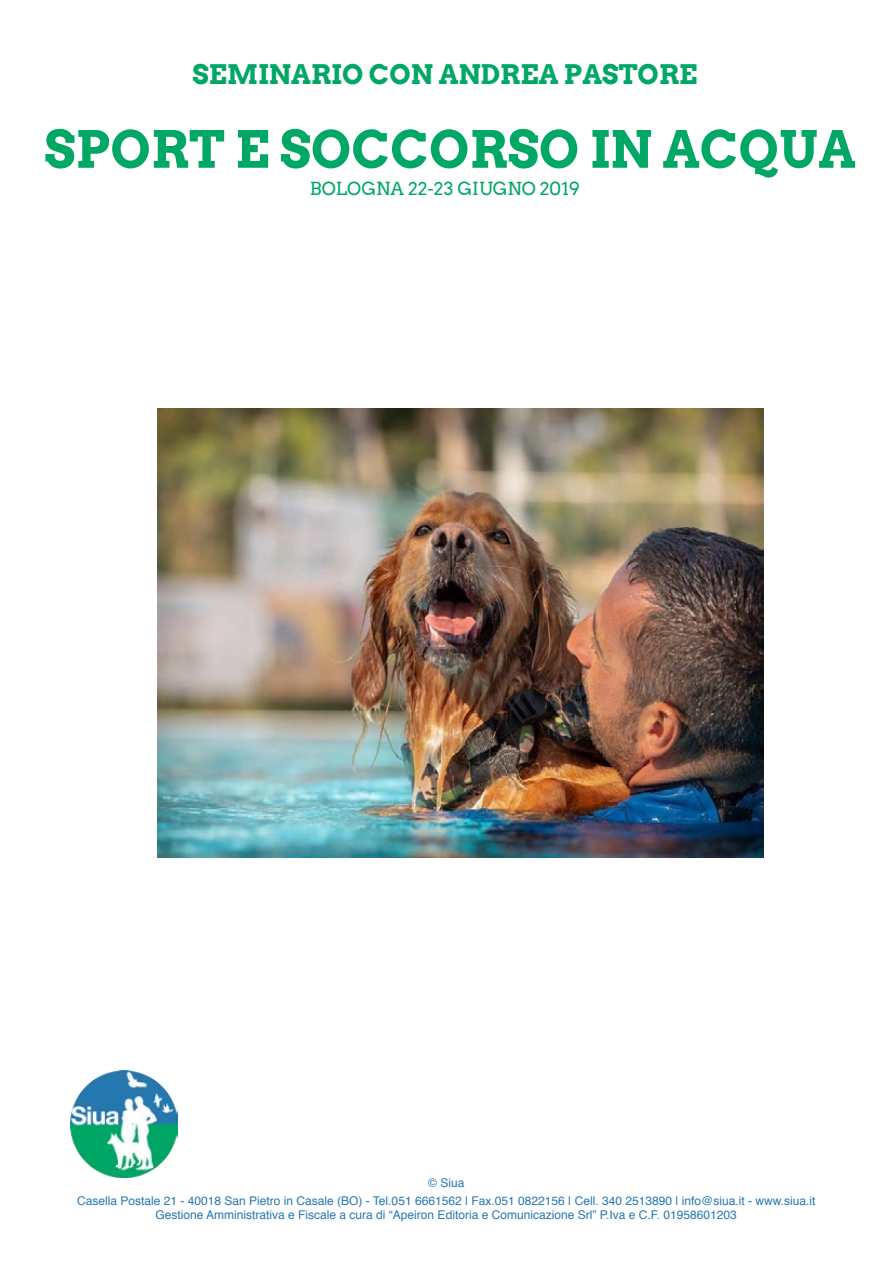
<style>
.page{position:relative;width:893px;height:1263px;background:#fff}
.page>*{position:absolute;margin:0;border:0;box-sizing:border-box;transform-origin:0 0}
.t1{font:700 51px "Arvo";color:#00a765}
.t2{font:700 27px "Arvo";color:#00a765}
.t3{font:18px "Arvo";color:#00a765}
.t4{font:12px/18px "Helvetica";color:#2678b1;text-align:center}
</style>
<div class="page">
<img style="left:157px;top:408px;width:606px;height:449px">
<img style="left:70px;top:1071px;width:107px;height:107px">
<h2 class="t2" style="left:192px;top:57px;width:507px">SEMINARIO CON ANDREA PASTORE</h2>
<h1 class="t1" style="left:44px;top:117px;width:813px">SPORT E SOCCORSO IN ACQUA</h1>
<h3 class="t3" style="left:310px;top:177px;width:272px">BOLOGNA 22-23 GIUGNO 2019</h3>
<p class="t4" style="left:77px;top:1174px;width:740px">© Siua<br>Casella Postale 21 - 40018 San Pietro in Casale (BO) - Tel.051 6661562 | Fax.051 0822156 | Cell. 340 2513890 | info@siua.it - www.siua.it</p>
<p class="t4" style="left:156px;top:1206px;width:583px">Gestione Amministrativa e Fiscale a cura di “Apeiron Editoria e Comunicazione Srl” P.Iva e C.F. 01958601203</p>
</div>
